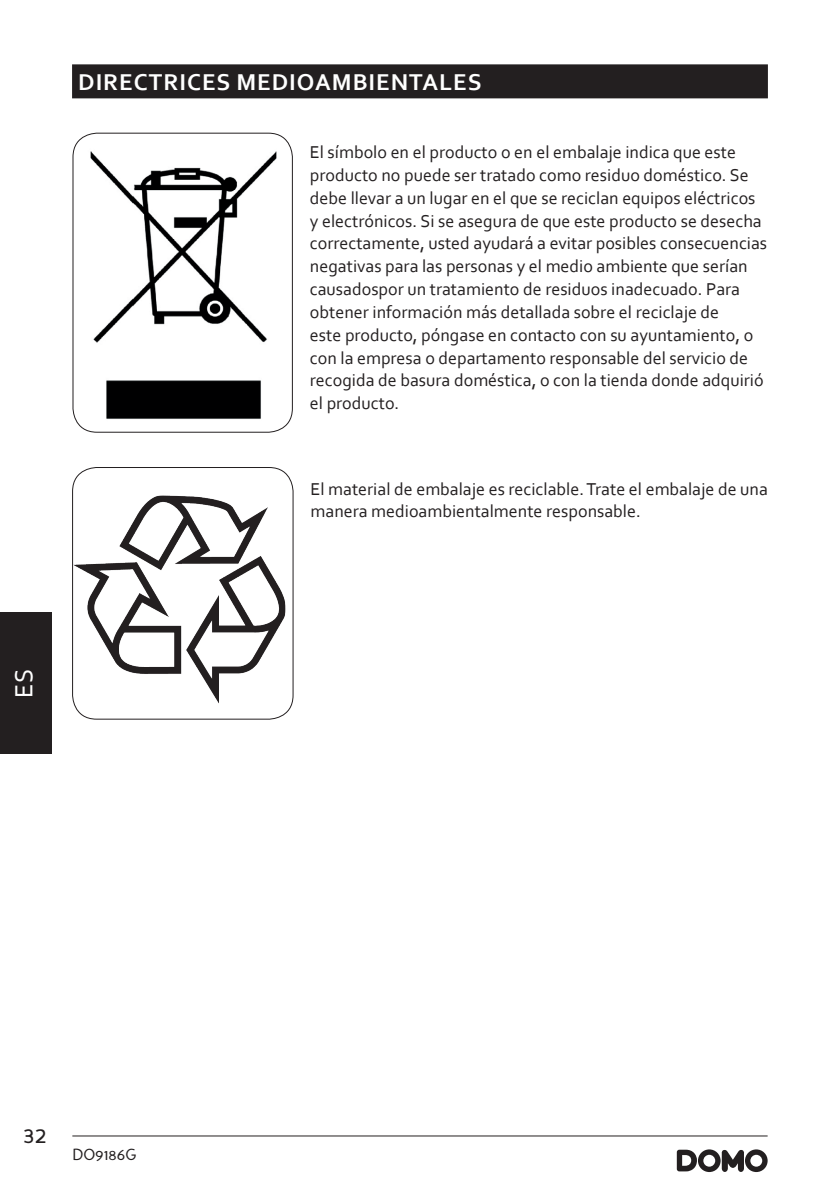
<style>
.page{position:relative;width:840px;height:1191px;background:#fff}
.page>*{position:absolute;margin:0;border:0;box-sizing:border-box;transform-origin:0 0}
.t1{font:26px "Corbel";color:#fff}
.t2{font:700 24px "Corbel";letter-spacing:.04em;color:#fff}
.t3{font:24px "Perspective Sans";color:#231f20}
.t4{font:18px/22.8px "Corbel";color:#231f20}
.t5{font:16px "Perspective Sans";color:#231f20}
</style>
<div class="page">
<hr style="left:72px;top:1135px;width:695px;height:1px;background:#231f20">
<svg style="left:676px;top:1149px;width:91px;height:23px"></svg>
<div style="left:0;top:612px;width:51px;height:142px;background:#231f20"></div>
<div style="left:72px;top:64px;width:695px;height:34px;background:#231f20"></div>
<img style="left:90px;top:151px;width:187px;height:268px">
<div style="left:72px;top:133px;width:221px;height:300px;border:1px solid #231f20;border-radius:24px"></div>
<img style="left:72px;top:495px;width:213px;height:208px">
<div style="left:72px;top:467px;width:221px;height:252px;border:1px solid #231f20;border-radius:24px"></div>
<h2 class="t2" style="left:78px;top:67px;width:404px">DIRECTRICES MEDIOAMBIENTALES</h2>
<p class="t4" style="left:310px;top:140px;width:458px">El símbolo en el producto o en el embalaje indica que este producto no puede ser tratado como residuo doméstico. Se debe llevar a un lugar en el que se reciclan equipos eléctricos y electrónicos. Si se asegura de que este producto se desecha correctamente, usted ayudará a evitar posibles consecuencias negativas para las personas y el medio ambiente que serían causadospor un tratamiento de residuos inadecuado. Para obtener información más detallada sobre el reciclaje de<br>este producto, póngase en contacto con su ayuntamiento, o con la empresa o departamento responsable del servicio de recogida de basura doméstica, o con la tienda donde adquirió el producto.</p>
<p class="t4" style="left:310px;top:477px;width:458px">El material de embalaje es reciclable. Trate el embalaje de una manera medioambientalmente responsable.</p>
<h1 class="t1" style="left:8px;top:697px;width:30px;rotate:-90deg">ES</h1>
<h2 class="t3" style="left:23px;top:1120px;width:25px">32</h2>
<p class="t5" style="left:72px;top:1145px;width:66px">DO9186G</p>
</div>
